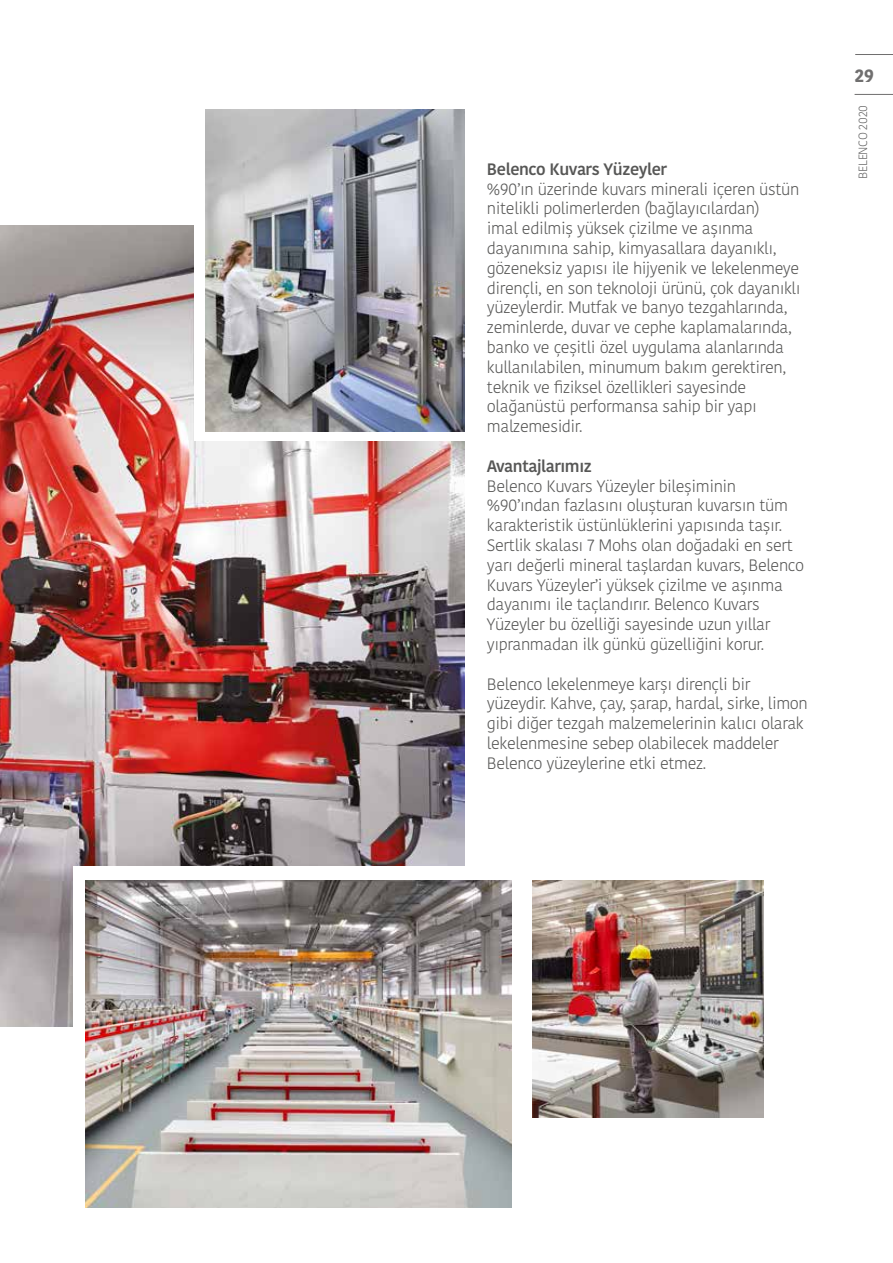
<style>
.page{position:relative;width:893px;height:1263px;background:#fff}
.page>*{position:absolute;margin:0;border:0;box-sizing:border-box;transform-origin:0 0}
.t1{font:700 18px "Kohinoor Bangla";color:#706f6f}
.t2{font:300 16.5px/19.8px "Kohinoor Bangla";letter-spacing:-.025em;color:#575756}
.t3{font:600 16.5px "Kohinoor Bangla";letter-spacing:-.025em;color:#575756}
.t4{font:300 12px "Kohinoor Bangla";letter-spacing:-.025em;color:#000}
</style>
<div class="page">
<hr style="left:855px;top:54px;width:38px;height:1px;background:#706f6f">
<hr style="left:855px;top:94px;width:38px;height:1px;background:#706f6f">
<img style="left:0;top:225px;width:465px;height:801px">
<img style="left:532px;top:880px;width:232px;height:237px">
<div style="left:194px;top:216px;width:279px;height:225px;background:#fff"></div>
<img style="left:205px;top:110px;width:260px;height:322px">
<div style="left:74px;top:867px;width:446px;height:180px;background:#fff"></div>
<img style="left:85px;top:880px;width:427px;height:328px">
<p class="t3" style="left:487px;top:155px;width:182px">Belenco Kuvars Yüzeyler</p>
<p class="t2" style="left:487px;top:179px;width:315px">%90’ın üzerinde kuvars minerali içeren üstün nitelikli polimerlerden (bağlayıcılardan)<br>imal edilmiş yüksek çizilme ve aşınma dayanımına sahip, kimyasallara dayanıklı, gözeneksiz yapısı ile hijyenik ve lekelenmeye dirençli, en son teknoloji ürünü, çok dayanıklı yüzeylerdir. Mutfak ve banyo tezgahlarında, zeminlerde, duvar ve cephe kaplamalarında, banko ve çeşitli özel uygulama alanlarında kullanılabilen, minumum bakım gerektiren, teknik ve fiziksel özellikleri sayesinde olağanüstü performansa sahip bir yapı malzemesidir.</p>
<p class="t3" style="left:487px;top:452px;width:106px">Avantajlarımız</p>
<p class="t2" style="left:487px;top:476px;width:319px">Belenco Kuvars Yüzeyler bileşiminin %90’ından fazlasını oluşturan kuvarsın tüm karakteristik üstünlüklerini yapısında taşır.<br>Sertlik skalası 7 Mohs olan doğadaki en sert yarı değerli mineral taşlardan kuvars, Belenco Kuvars Yüzeyler’i yüksek çizilme ve aşınma dayanımı ile taçlandırır. Belenco Kuvars Yüzeyler bu özelliği sayesinde uzun yıllar yıpranmadan ilk günkü güzelliğini korur.</p>
<p class="t2" style="left:487px;top:674px;width:322px">Belenco lekelenmeye karşı dirençli bir yüzeydir. Kahve, çay, şarap, hardal, sirke, limon gibi diğer tezgah malzemelerinin kalıcı olarak lekelenmesine sebep olabilecek maddeler Belenco yüzeylerine etki etmez.</p>
<p class="t1" style="left:855px;top:60px;width:21px">29</p>
<p class="t4" style="left:854px;top:179px;width:75px;rotate:-90deg">BELENCO 2020</p>
</div>
